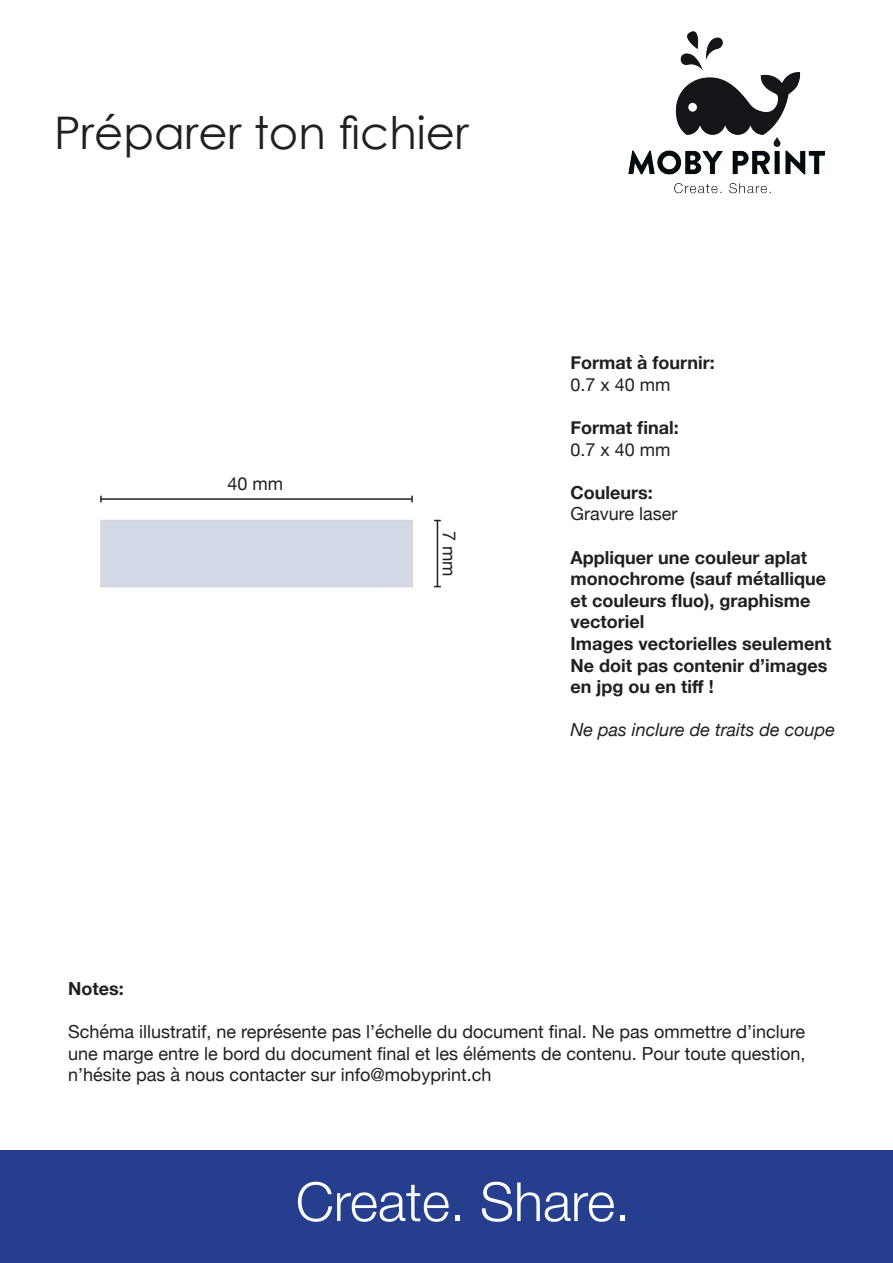
<style>
.page{position:relative;width:893px;height:1263px;background:#fff}
.page>*{position:absolute;margin:0;border:0;box-sizing:border-box;transform-origin:0 0}
.t1{font:300 54px "Helvetica Neue";color:#fff}
.t2{font:45px "Century Gothic";color:#231f20}
.t3{font:18px/21.6px "Helvetica Neue";color:#231f20;text-align:justify}
.t4{font:700 18px/21.6px "Helvetica Neue";color:#231f20}
.t5{font:italic 18px "Helvetica Neue";color:#231f20}
</style>
<div class="page">
<img style="left:628px;top:31px;width:196px;height:163px">
<hr style="left:437px;top:520px;width:1px;height:67px;background:#231f20">
<div style="left:0;top:1150px;width:893px;height:113px;background:#253f8e"></div>
<hr style="left:101px;top:498px;width:311px;height:2px;background:#231f20">
<svg style="left:100px;top:496px;width:2px;height:6px"></svg>
<svg style="left:411px;top:496px;width:2px;height:6px"></svg>
<div style="left:101px;top:520px;width:311px;height:67px;background:#d4d9e8"></div>
<h2 class="t2" style="left:54px;top:101px;width:416px">Préparer ton fichier</h2>
<p class="t3" style="left:227px;top:473px;width:57px">40 mm</p>
<p class="t3" style="left:459px;top:531px;width:47px;rotate:90deg">7 mm</p>
<p class="t4" style="left:571px;top:352px;width:146px">Format à fournir:</p>
<p class="t3" style="left:571px;top:375px;width:102px">0.7 x 40 mm</p>
<p class="t4" style="left:571px;top:417px;width:110px">Format final:</p>
<p class="t3" style="left:571px;top:439px;width:102px">0.7 x 40 mm</p>
<p class="t4" style="left:571px;top:482px;width:84px">Couleurs:</p>
<p class="t3" style="left:571px;top:504px;width:108px">Gravure laser</p>
<p class="t4" style="left:571px;top:547px;width:262px">Appliquer une couleur aplat monochrome (sauf métallique et couleurs fluo), graphisme vectoriel<br>Images vectorielles seulement<br>Ne doit pas contenir d’images en jpg ou en tiff !</p>
<p class="t5" style="left:571px;top:717px;width:266px">Ne pas inclure de traits de coupe</p>
<p class="t4" style="left:68px;top:978px;width:57px">Notes:</p>
<p class="t3" style="left:68px;top:1022px;width:739px">Schéma illustratif, ne représente pas l’échelle du document final. Ne pas ommettre d’inclure une marge entre le bord du document final et les éléments de contenu. Pour toute question, n’hésite pas à nous contacter sur info@mobyprint.ch</p>
<h1 class="t1" style="left:296px;top:1158px;width:336px">Create. Share.</h1>
</div>
